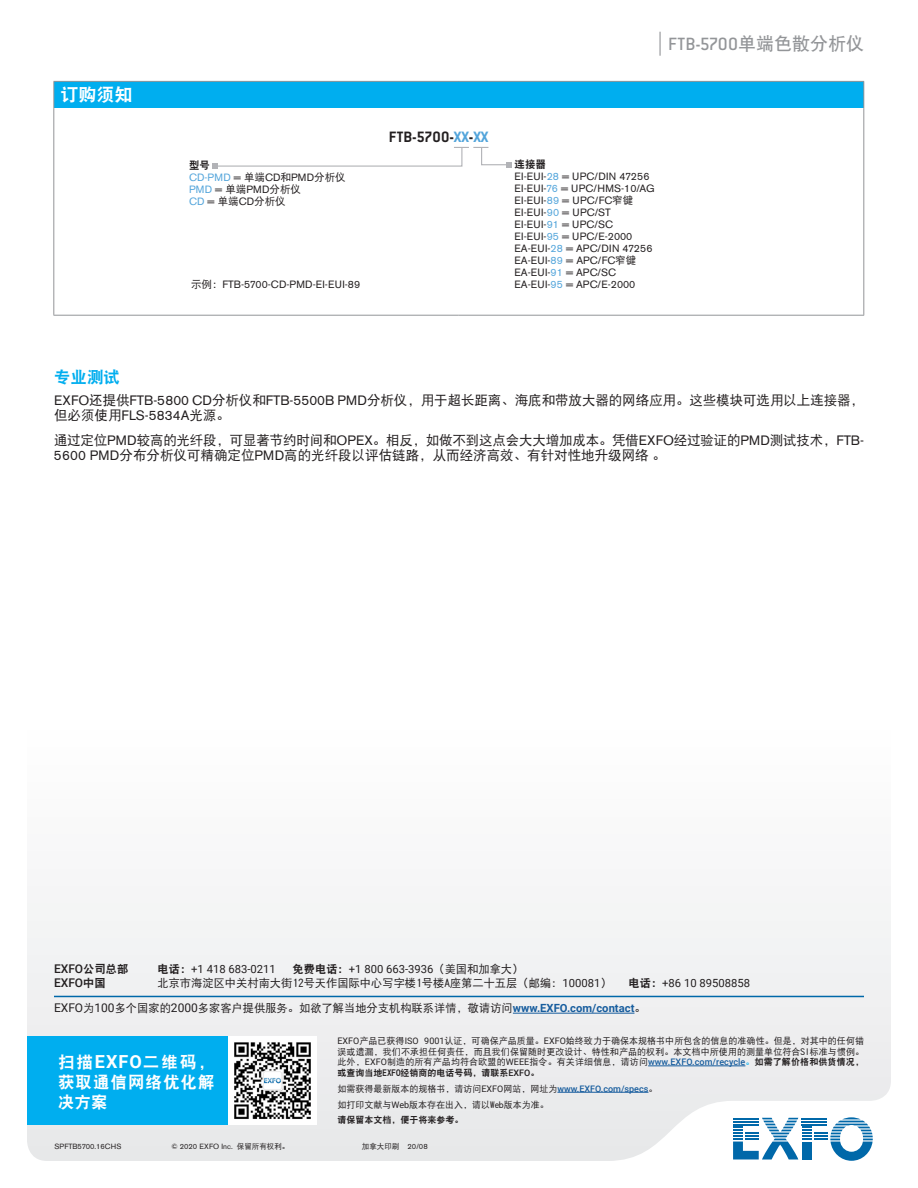
<style>
.page{position:relative;width:918px;height:1188px;background:#fff}
.page>*{position:absolute;margin:0;border:0;box-sizing:border-box;transform-origin:0 0}
.t1{font:500 19.5px "Conduit ITC";color:#939598}
.t2{font:18px "DF Hei W9";color:#fff}
.t3{font:16.5px/19.8px "DF Hei W9";letter-spacing:.06em;color:#fff;text-align:justify}
.t4{font:700 16.5px "Conduit ITC";color:#231f20}
.t5{font:16.5px "DF Hei W9";color:#00aeef}
.t6{font:13.5px/15px "DF Hei W5";letter-spacing:-.005em;color:#231f20}
.t7{font:13.5px "Akzidenz Grotesk BE";letter-spacing:.01em;color:#231f20}
.t8{font:500 12px "Roboto";color:#231f20}
.t9{font:11.25px "DF Hei W5";color:#231f20}
.t10{font:11.25px "Roboto";color:#231f20}
.t11{font:10.5px/12px "Akzidenz Grotesk BE";letter-spacing:.02em;color:#231f20}
.t12{font:10.5px/12px "DF Hei W5";color:#231f20}
.t13{font:10.5px "Akzidenz Grotesk BE";color:#231f20}
.t14{font:10.5px "Akzidenz Grotesk BE";letter-spacing:.02em;color:#53a5db}
.t15{font:10.5px "DF Hei W9";color:#231f20}
.t16{font:9px/10.5px "DF Hei W5";letter-spacing:.01em;color:#231f20;text-align:justify}
.t17{font:9px "DF Hei W9";color:#231f20}
.t18{font:7.5px "Akzidenz Grotesk BE";color:#231f20}
.t19{font:7.5px "DF Hei W5";color:#231f20}
.s1{font-family:"DF Hei W7";font-weight:400;font-size:18px}
.s2{color:#231f20}
.s3{font-family:"DF Hei W5";color:#231f20}
.s4{font-family:"Akzidenz Grotesk BE";color:#53a5db}
.s5{font-family:"Akzidenz Grotesk BE"}
.s6{color:#53a5db}
.s7{font-family:"DF Hei W5"}
.s8{font-family:"DF Hei W9";font-weight:400;font-size:11.25px}
.s9{font-family:"DF Hei W9"}
.s10{font-family:"Roboto"}
.s11{font-family:"Roboto";font-size:12px}
.s12{font-family:"Roboto";font-weight:700;color:#175d9e}
.s13{font-family:"Roboto";font-weight:700;font-size:18px}
.s14{font-family:"Roboto";font-weight:500;color:#175d9e}
.s15{font-family:"DF Hei W7";color:#00aeef}
.s16{font-family:"Roboto";font-weight:500}
</style>
<div class="page">
<hr style="left:659px;top:32px;width:2px;height:24px;background:#939598">
<div style="left:27px;top:903px;width:864px;height:258px;background:#efeff0"></div>
<hr style="left:648px;top:1066px;width:97px;height:1px;background:#175d9e">
<hr style="left:557px;top:1092px;width:91px;height:1px;background:#175d9e">
<div style="left:27px;top:1037px;width:229px;height:88px;background:#00aeef"></div>
<img style="left:229px;top:1037px;width:88px;height:88px">
<svg style="left:733px;top:1117px;width:140px;height:44px"></svg>
<hr style="left:54px;top:996px;width:810px;height:1px;background:#0068a9">
<hr style="left:513px;top:1013px;width:121px;height:1px;background:#175d9e">
<div style="left:54px;top:81px;width:810px;height:27px;background:#00aeef"></div>
<svg style="left:54px;top:108px;width:809px;height:207px"></svg>
<hr style="left:53px;top:81px;width:406px;height:1px;background:#939598">
<svg style="left:53px;top:82px;width:1px;height:26px"></svg>
<hr style="left:459px;top:81px;width:405px;height:1px;background:#939598">
<svg style="left:863px;top:82px;width:1px;height:26px"></svg>
<hr style="left:53px;top:108px;width:1px;height:207px;background:#939598">
<hr style="left:863px;top:108px;width:1px;height:207px;background:#939598">
<hr style="left:53px;top:315px;width:406px;height:1px;background:#939598">
<hr style="left:459px;top:315px;width:405px;height:1px;background:#939598">
<svg style="left:212px;top:146px;width:300px;height:23px"></svg>
<h2 class="t2" style="left:61px;top:86px;width:73px">订购须知</h2>
<h1 class="t1" style="left:668px;top:33px;width:197px">FTB-5700<span class="s1">单端色散分析仪</span></h1>
<p class="t15" style="left:189px;top:160px;width:22px">型号</p>
<p class="t14" style="left:189px;top:171px;width:158px">CD-PMD <span class="s2">=</span> <span class="s3">单端</span><span class="s2">CD</span><span class="s3">和</span><span class="s2">PMD</span><span class="s3">分析仪</span></p>
<p class="t12" style="left:189px;top:183px;width:114px"><span class="s4">PMD</span> <span class="s5">=</span> 单端<span class="s5">PMD</span>分析仪<br><span class="s4">CD</span> <span class="s5">=</span> 单端<span class="s5">CD</span>分析仪</p>
<h3 class="t4" style="left:389px;top:127px;width:101px">FTB-5700-<span class="s6">XX</span>-<span class="s6">XX</span></h3>
<p class="t15" style="left:515px;top:159px;width:33px">连接器</p>
<p class="t11" style="left:515px;top:171px;width:142px">EI-EUI-<span class="s6">28</span> = UPC/DIN 47256<br>EI-EUI-<span class="s6">76</span> = UPC/HMS-10/AG<br>EI-EUI-<span class="s6">89</span> = UPC/FC<span class="s7">窄键<br></span>EI-EUI-<span class="s6">90</span> = UPC/ST<br>EI-EUI-<span class="s6">91</span> = UPC/SC<br>EI-EUI-<span class="s6">95</span> = UPC/E-2000<br>EA-EUI-<span class="s6">28</span> = APC/DIN 47256<br>EA-EUI-<span class="s6">89</span> = APC/FC<span class="s7">窄键<br></span>EA-EUI-<span class="s6">91</span> = APC/SC</p>
<p class="t11" style="left:191px;top:278px;width:171px"><span class="s7">示例：</span>FTB-5700-CD-PMD-EI-EUI-89</p>
<p class="t13" style="left:515px;top:279px;width:122px">EA-EUI-<span class="s6">95</span> = APC/E-2000</p>
<h3 class="t5" style="left:54px;top:369px;width:67px">专业测试</h3>
<h3 class="t6" style="left:54px;top:393px;width:812px"><span class="s5">EXFO</span>还提供<span class="s5">FTB-5800 CD</span>分析仪和<span class="s5">FTB-5500B PMD</span>分析仪，用于超长距离、海底和带放大器的网络应用。这些模块可选用以上连接器，</h3>
<h3 class="t7" style="left:54px;top:407px;width:178px"><span class="s7">但必须使用</span>FLS-5834A<span class="s7">光源。</span></h3>
<h3 class="t6" style="left:54px;top:433px;width:812px">通过定位<span class="s5">PMD</span>较高的光纤段，可显著节约时间和<span class="s5">OPEX</span>。相反，如做不到这点会大大增加成本。凭借<span class="s5">EXFO</span>经过验证的<span class="s5">PMD</span>测试技术，<span class="s5">FTB-<br>5600 PMD</span>分布分析仪可精确定位<span class="s5">PMD</span>高的光纤段以评估链路，从而经济高效、有针对性地升级网络。</h3>
<h3 class="t8" style="left:54px;top:960px;width:76px">EXFO<span class="s8">公司总部</span></h3>
<p class="t10" style="left:158px;top:961px;width:120px"><span class="s9">电话：</span>+1 418 683-0211</p>
<p class="t10" style="left:293px;top:961px;width:232px"><span class="s9">免费电话：</span>+1 800 663-3936<span class="s7">（美国和加拿大）</span></p>
<h3 class="t8" style="left:54px;top:974px;width:53px">EXFO<span class="s8">中国</span></h3>
<p class="t9" style="left:157px;top:977px;width:456px">北京市海淀区中关村南大街12号天作国际中心写字楼1号楼A座第二十五层（邮编：<span class="s10">100081</span>）</p>
<p class="t10" style="left:629px;top:975px;width:123px"><span class="s9">电话：</span>+86 10 89508858</p>
<p class="t9" style="left:54px;top:1003px;width:593px"><span class="s11">EXFO</span>为<span class="s11">100</span>多个国家的<span class="s11">2000</span>多家客户提供服务。如欲了解当地分支机构联系详情，敬请访问<span class="s12">www.EXFO.com/contact</span>。</p>
<h3 class="t3" style="left:58px;top:1052px;width:158px">扫描<span class="s13">EXFO</span>二维码，获取通信网络优化解决方案</h3>
<p class="t16" style="left:338px;top:1036px;width:528px"><span class="s10">EXFO</span>产品已获得<span class="s10">ISO 9001</span>认证，可确保产品质量。<span class="s10">EXFO</span>始终致力于确保本规格书中所包含的信息的准确性。但是，对其中的任何错误或遗漏，我们不承担任何责任，而且我们保留随时更改设计、特性和产品的权利。本文档中所使用的测量单位符合SI标准与惯例。此外，<span class="s10">EXFO</span>制造的所有产品均符合欧盟的<span class="s10">WEEE</span>指令。有关详细信息，请访问<span class="s14">www.EXFO.com/recycle</span><span class="s15">。</span><span class="s9">如需了解价格和供货情况，</span></p>
<p class="t17" style="left:338px;top:1068px;width:203px">或查询当地EXFO经销商的电话号码，请联系<span class="s16">EXFO</span>。</p>
<p class="t16" style="left:338px;top:1080px;width:322px;line-height:15.9px">如需获得最新版本的规格书，请访问<span class="s10">EXFO</span>网站，网址为<span class="s14">www.EXFO.com/specs</span>。如打印文献与<span class="s10">Web</span>版本存在出入，请以Web版本为准。</p>
<p class="t17" style="left:338px;top:1116px;width:127px">请保留本文档，便于将来参考。</p>
<p class="t18" style="left:54px;top:1142px;width:69px">SPFTB5700.16CHS</p>
<p class="t18" style="left:171px;top:1142px;width:120px">© 2020 EXFO Inc. <span class="s7">保留所有权利。</span></p>
<p class="t19" style="left:362px;top:1143px;width:67px">加拿大印刷 <span class="s5">20/08</span></p>
</div>
